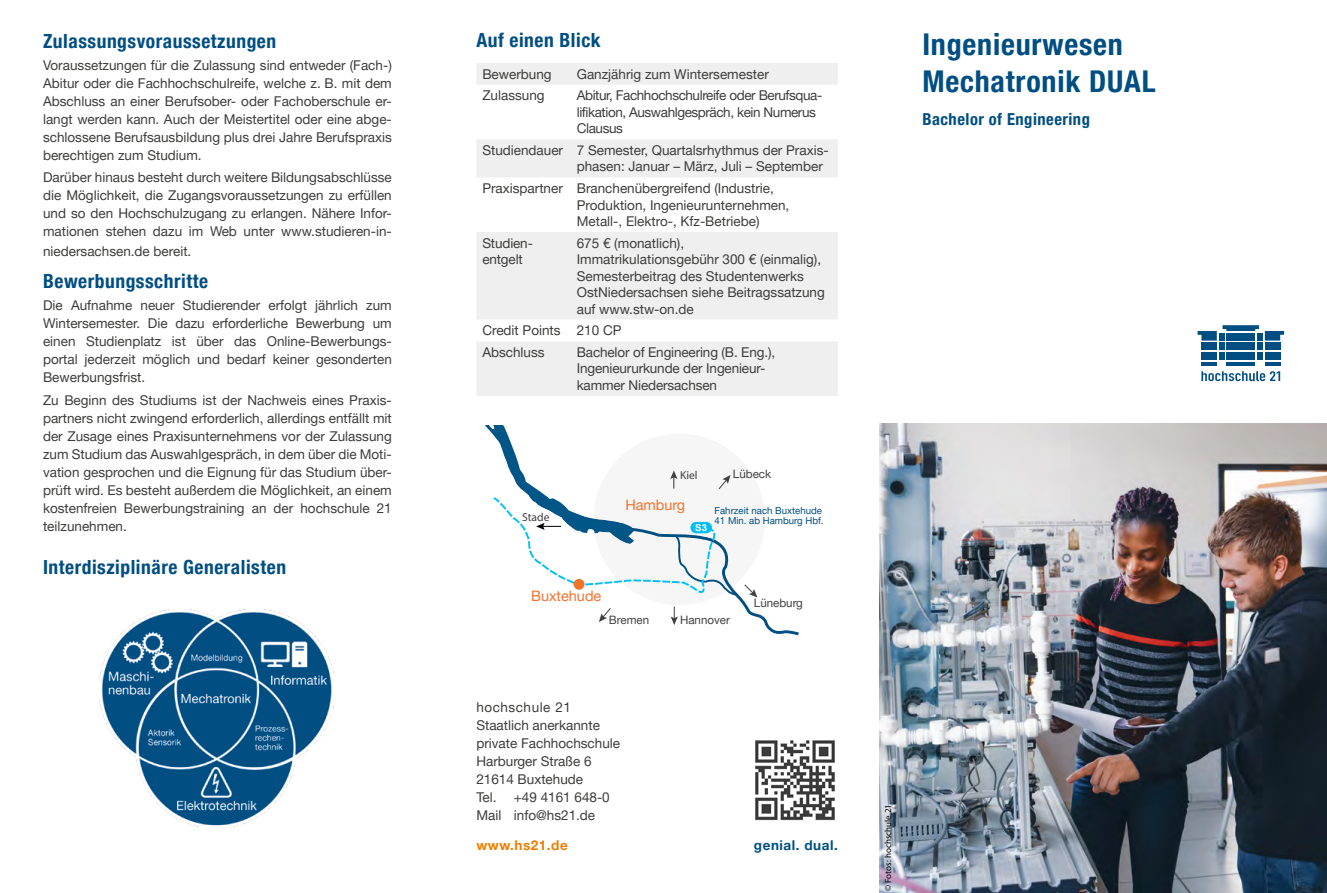
<style>
.page{position:relative;width:1327px;height:893px;background:#fff}
.page>*{position:absolute;margin:0;border:0;box-sizing:border-box;transform-origin:0 0}
.t1{font:700 condensed 30px/37.5px "Helvetica Neue LT Pro";letter-spacing:.025em;color:#004e82}
.t2{font:700 condensed 19.5px "Helvetica Neue LT Pro";letter-spacing:.025em;color:#004e82}
.t3{font:700 condensed 16.5px "Helvetica Neue LT Pro";letter-spacing:.03em;color:#004e82}
.t4{font:14.4px "Helvetica Neue LT Pro";color:#f3722b}
.t5{font:13.5px/18px "Helvetica Neue LT Pro";color:#3c3c3b}
.t6{font:13.5px/16.5px "Helvetica Neue LT Pro";letter-spacing:-.03em;color:#3c3c3b}
.t7{font:700 13.5px "Helvetica Neue LT Pro";letter-spacing:.04em;color:#004f82}
.t8{font:700 13.5px "Helvetica Neue LT Pro";letter-spacing:.04em;color:#ef7d00}
.t9{font:11.55px "Helvetica Neue LT Pro";color:#414042}
.t10{font:11.55px "Helvetica Neue LT Std";color:#414042}
.t11{font:9.6px/10.6px "Helvetica Neue LT Pro";color:#004f83}
.t12{font:700 9.6px "Arial";color:#fff}
.t13{font:9px "Myriad Pro";color:#000}
</style>
<div class="page">
<img style="left:99px;top:609px;width:235px;height:218px">
<img style="left:755px;top:740px;width:80px;height:81px">
<svg style="left:485px;top:425px;width:314px;height:211px"></svg>
<svg style="left:1201px;top:371px;width:79px;height:10px"></svg>
<svg style="left:1197px;top:331px;width:19px;height:10px"></svg>
<div style="left:1218px;top:333px;width:6px;height:8px;background:#004e82"></div>
<svg style="left:1222px;top:325px;width:62px;height:16px"></svg>
<div style="left:1226px;top:342px;width:29px;height:8px;background:#004e82"></div>
<div style="left:1226px;top:352px;width:29px;height:8px;background:#004e82"></div>
<div style="left:1257px;top:333px;width:6px;height:8px;background:#004e82"></div>
<div style="left:1257px;top:342px;width:6px;height:8px;background:#004e82"></div>
<div style="left:1257px;top:352px;width:6px;height:8px;background:#004e82"></div>
<div style="left:1264px;top:352px;width:16px;height:8px;background:#004e82"></div>
<div style="left:1264px;top:342px;width:16px;height:8px;background:#004e82"></div>
<div style="left:1218px;top:342px;width:6px;height:8px;background:#004e82"></div>
<div style="left:1201px;top:342px;width:15px;height:8px;background:#004e82"></div>
<div style="left:1201px;top:352px;width:15px;height:8px;background:#004e82"></div>
<hr style="left:1201px;top:362px;width:15px;height:4px;background:#004e82">
<hr style="left:1226px;top:362px;width:29px;height:4px;background:#004e82">
<hr style="left:1264px;top:362px;width:16px;height:4px;background:#004e82">
<div style="left:1218px;top:352px;width:6px;height:8px;background:#004e82"></div>
<img style="left:880px;top:423px;width:446px;height:470px">
<svg style="left:476px;top:63px;width:362px;height:333px;fill:#eeefee"></svg>
<svg style="left:476px;top:320px;width:362px;height:21px"></svg>
<h2 class="t2" style="left:43px;top:29px;width:235px">Zulassungsvoraussetzungen</h2>
<p class="t5" style="left:43px;top:56px;width:350px;text-align:justify">Voraussetzungen für die Zulassung sind entweder (Fach-)<br>Abitur oder die Fachhochschulreife, welche z. B. mit dem Abschluss an einer Berufsober- oder Fachoberschule er&shy;langt werden kann. Auch der Meistertitel oder eine abge&shy;schlossene Berufsausbildung plus drei Jahre Berufspraxis berechtigen zum Studium.</p>
<p class="t5" style="left:43px;top:168px;width:350px;text-align:justify">Darüber hinaus besteht durch weitere Bildungsabschlüsse die Möglichkeit, die Zugangsvoraussetzungen zu erfüllen und so den Hochschulzugang zu erlangen. Nähere Infor&shy;mationen stehen dazu im Web unter www.studieren-in-</p>
<p class="t5" style="left:43px;top:242px;width:150px">niedersachsen.de bereit.</p>
<h2 class="t2" style="left:43px;top:270px;width:166px">Bewerbungsschritte</h2>
<p class="t5" style="left:43px;top:296px;width:350px;text-align:justify">Die Aufnahme neuer Studierender erfolgt jährlich zum Wintersemester. Die dazu erforderliche Bewerbung um einen Studienplatz ist über das Online-Bewerbungs&shy;portal jederzeit möglich und bedarf keiner gesonderten Bewerbungsfrist.</p>
<p class="t5" style="left:43px;top:391px;width:350px;text-align:justify">Zu Beginn des Studiums ist der Nachweis eines Praxis&shy;partners nicht zwingend erforderlich, allerdings entfällt mit der Zusage eines Praxisunternehmens vor der Zulassung zum Studium das Auswahlgespräch, in dem über die Moti&shy;vation gesprochen und die Eignung für das Studium über&shy;prüft wird. Es besteht außerdem die Möglichkeit, an einem kostenfreien Bewerbungstraining an der hochschule 21 teilzunehmen.</p>
<h2 class="t2" style="left:43px;top:555px;width:244px">Interdisziplinäre Generalisten</h2>
<h2 class="t2" style="left:476px;top:29px;width:126px">Auf einen Blick</h2>
<p class="t5" style="left:482px;top:64px;width:71px">Bewerbung</p>
<p class="t5" style="left:577px;top:64px;width:193px">Ganzjährig zum Wintersemester</p>
<p class="t5" style="left:482px;top:86px;width:64px">Zulassung</p>
<p class="t6" style="left:577px;top:87px;width:247px">Abitur, Fachhochschulreife oder Berufsqua&shy;lifikation, Auswahlgespräch, kein Numerus<br>Clausus</p>
<p class="t5" style="left:577px;top:141px;width:253px;line-height:16.5px;text-indent:-94px">Studiendauer 7 Semester, Quartalsrhythmus der Praxis&shy;phasen: Januar – März, Juli – September</p>
<p class="t5" style="left:577px;top:180px;width:214px;line-height:16.5px;text-indent:-94px">Praxispartner Branchenübergreifend (Industrie,<br>Produktion, Ingenieurunternehmen,<br>Metall-, Elektro-, Kfz-Betriebe)</p>
<p class="t5" style="left:482px;top:234px;width:52px;line-height:16.5px">Studien&shy;entgelt</p>
<p class="t5" style="left:577px;top:234px;width:250px;line-height:16.5px">675 € (monatlich),<br>Immatrikulationsgebühr 300 € (einmalig),<br>Semesterbeitrag des Studentenwerks<br>OstNiedersachsen siehe Beitragssatzung auf www.stw-on.de</p>
<p class="t5" style="left:482px;top:319px;width:141px;line-height:21.6px">Credit Points 210 CP<br>Abschluss</p>
<p class="t5" style="left:577px;top:344px;width:200px;line-height:16.5px">Bachelor of Engineering (B. Eng.),<br>Ingenieururkunde der Ingenieur&shy;kammer Niedersachsen</p>
<p class="t10" style="left:522px;top:510px;width:29px">Stade</p>
<p class="t10" style="left:680px;top:468px;width:19px">Kiel</p>
<p class="t9" style="left:733px;top:467px;width:40px">Lübeck</p>
<p class="t4" style="left:625px;top:496px;width:61px">Hamburg</p>
<p class="t12" style="left:695px;top:521px;width:13px">S3</p>
<p class="t11" style="left:714px;top:505px;width:111px">Fahrzeit nach Buxtehude<br>41 Min. ab Hamburg Hbf.</p>
<p class="t4" style="left:531px;top:587px;width:72px">Buxtehude</p>
<p class="t9" style="left:609px;top:613px;width:42px">Bremen</p>
<p class="t9" style="left:680px;top:613px;width:51px">Hannover</p>
<p class="t9" style="left:754px;top:596px;width:50px">Lüneburg</p>
<p class="t5" style="left:476px;top:697px;width:145px">hochschule 21<br>Staatlich anerkannte private Fachhochschule<br>Harburger Straße 6<br>21614 Buxtehude<br>Tel.</p>
<p class="t5" style="left:476px;top:787px;width:135px;text-indent:38px">+49 4161 648-0<br>Mail info@hs21.de</p>
<p class="t8" style="left:476px;top:836px;width:93px">www.hs21.de</p>
<p class="t7" style="left:754px;top:836px;width:85px">genial. dual.</p>
<h1 class="t1" style="left:922px;top:25px;width:235px">Ingenieurwesen<br>Mechatronik DUAL</h1>
<p class="t3" style="left:922px;top:109px;width:169px">Bachelor of Engineering</p>
<p class="t13" style="left:882px;top:891px;width:88px;rotate:-90deg">© Fotos: hochschule 21</p>
</div>
